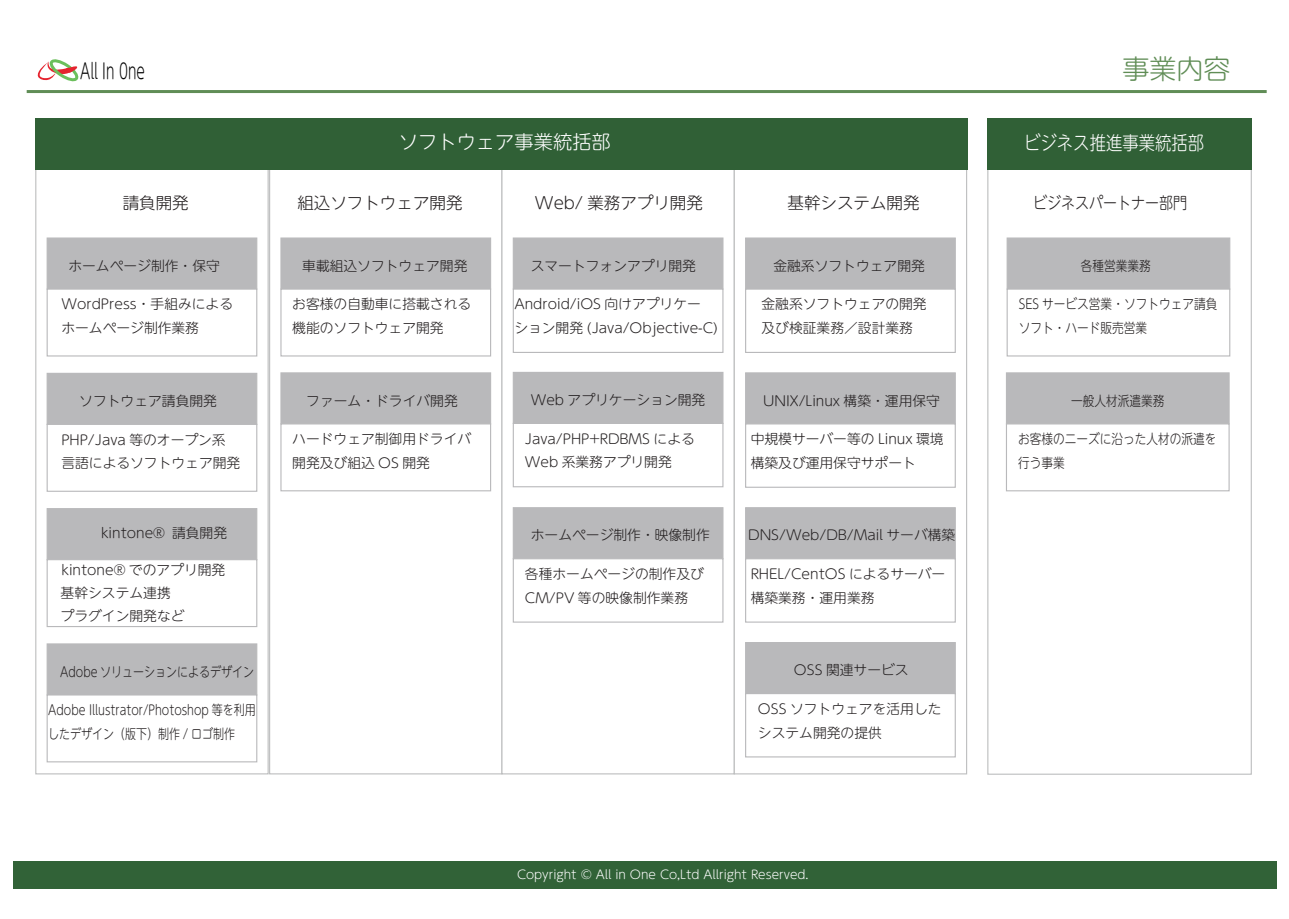
<style>
.page{position:relative;width:1289px;height:919px;background:#fff}
.page>*{position:absolute;margin:0;border:0;box-sizing:border-box;transform-origin:0 0}
.t1{font:300 27px "UD Shin M Go Pr 6 N";color:#608d56}
.t2{font:300 21px "UD Shin M Go Pr 6 N";color:#030303;scale:.65 1}
.t3{font:300 18.9px "UD Shin M Go Pr 6 N";color:#fff}
.t4{font:300 18.9px "UD Shin M Go Pr 6 N";color:#fff;scale:.86 1}
.t5{font:300 16.2px "UD Shin M Go Pr 6 N";color:#231f20}
.t6{font:300 16.2px "UD Shin M Go Pr 6 N";color:#231f20;scale:.86 1}
.t7{font:300 13.5px/23.7px "UD Shin M Go Pr 6 N";color:#231f20}
.t8{font:300 13.5px/23.7px "UD Shin M Go Pr 6 N";color:#231f20;scale:.81 1}
.t9{font:300 13.5px/23.7px "UD Shin M Go Pr 6 N";color:#231f20;scale:.86 1}
.t10{font:300 12px "UD Shin M Go Pr 6 N";color:#fff}
.s1{font-family:"UD Shin Go Pr 6 N"}
</style>
<div class="page">
<hr style="left:27px;top:90px;width:1239px;height:3px;background:#608d56">
<div style="left:14px;top:861px;width:1262px;height:27px;background:#316237"></div>
<div style="left:987px;top:162px;width:264px;height:612px;background:#fff;border:1px solid #bdbebf"></div>
<div style="left:269px;top:162px;width:233px;height:612px;background:#fff;border:1px solid #bdbebf"></div>
<div style="left:501px;top:162px;width:233px;height:612px;background:#fff;border:1px solid #bdbebf"></div>
<div style="left:733px;top:162px;width:234px;height:612px;background:#fff;border:1px solid #bdbebf"></div>
<div style="left:986px;top:118px;width:265px;height:52px;background:#306036"></div>
<div style="left:280px;top:237px;width:211px;height:52px;background:#b9b9bb;border:1px solid #b9b9bb"></div>
<div style="left:280px;top:288px;width:211px;height:68px;background:#fff;border:1px solid #b9b9bb"></div>
<div style="left:512px;top:237px;width:211px;height:52px;background:#b9b9bb;border:1px solid #b9b9bb"></div>
<div style="left:512px;top:288px;width:211px;height:65px;background:#fff;border:1px solid #b9b9bb"></div>
<div style="left:745px;top:237px;width:210px;height:52px;background:#b9b9bb;border:1px solid #b9b9bb"></div>
<div style="left:745px;top:288px;width:210px;height:65px;background:#fff;border:1px solid #b9b9bb"></div>
<div style="left:745px;top:372px;width:210px;height:52px;background:#b9b9bb;border:1px solid #b9b9bb"></div>
<div style="left:745px;top:423px;width:210px;height:65px;background:#fff;border:1px solid #b9b9bb"></div>
<div style="left:745px;top:507px;width:210px;height:52px;background:#b9b9bb"></div>
<div style="left:745px;top:558px;width:210px;height:64px;background:#fff;border:1px solid #b9b9bb"></div>
<div style="left:512px;top:372px;width:211px;height:52px;background:#b9b9bb"></div>
<div style="left:512px;top:423px;width:211px;height:64px;background:#fff;border:1px solid #b9b9bb"></div>
<div style="left:512px;top:507px;width:211px;height:52px;background:#b9b9bb"></div>
<div style="left:512px;top:558px;width:211px;height:64px;background:#fff;border:1px solid #b9b9bb"></div>
<div style="left:1005px;top:372px;width:224px;height:52px;background:#b9b9bb;border:1px solid #b9b9bb"></div>
<div style="left:1005px;top:423px;width:224px;height:68px;background:#fff;border:1px solid #b9b9bb"></div>
<div style="left:280px;top:372px;width:211px;height:52px;background:#b9b9bb;border:1px solid #b9b9bb"></div>
<div style="left:280px;top:423px;width:211px;height:68px;background:#fff;border:1px solid #b9b9bb"></div>
<div style="left:745px;top:642px;width:210px;height:52px;background:#b9b9bb"></div>
<div style="left:745px;top:693px;width:210px;height:64px;background:#fff;border:1px solid #b9b9bb"></div>
<div style="left:1006px;top:237px;width:224px;height:52px;background:#b9b9bb;border:1px solid #b9b9bb"></div>
<div style="left:1006px;top:288px;width:224px;height:68px;background:#fff;border:1px solid #b9b9bb"></div>
<div style="left:35px;top:162px;width:234px;height:612px;background:#fff;border:1px solid #bdbebf"></div>
<div style="left:47px;top:237px;width:210px;height:52px;background:#b9b9bb;border:1px solid #b9b9bb"></div>
<div style="left:47px;top:288px;width:210px;height:68px;background:#fff;border:1px solid #b9b9bb"></div>
<div style="left:47px;top:373px;width:210px;height:52px;background:#b9b9bb"></div>
<div style="left:47px;top:424px;width:210px;height:68px;background:#fff;border:1px solid #b9b9bb"></div>
<div style="left:47px;top:508px;width:210px;height:52px;background:#b9b9bb"></div>
<div style="left:47px;top:559px;width:210px;height:68px;background:#fff;border:1px solid #b9b9bb"></div>
<div style="left:47px;top:643px;width:210px;height:52px;background:#b9b9bb;border:1px solid #b9b9bb"></div>
<div style="left:47px;top:694px;width:210px;height:68px;background:#fff;border:1px solid #b9b9bb"></div>
<svg style="left:37px;top:59px;width:42px;height:23px"></svg>
<div style="left:35px;top:118px;width:932px;height:52px;background:#306036"></div>
<h2 class="t2" style="left:80px;top:54px;width:101px">All In 0ne</h2>
<p class="t5" style="left:123px;top:190px;width:68px">請負開発</p>
<p class="t7" style="left:68px;top:253px;width:153px">ホームページ制作・保守</p>
<p class="t7" style="left:61px;top:291px;width:173px">WordPress・手組みによるホームページ制作業務</p>
<p class="t7" style="left:79px;top:388px;width:139px">ソフトウェア請負開発</p>
<p class="t7" style="left:61px;top:427px;width:180px">PHP/Java 等のオープン系言語によるソフトウェア開発</p>
<p class="t7" style="left:101px;top:520px;width:127px">kintone<span class="s1">®</span> 請負開発</p>
<p class="t7" style="left:61px;top:557px;width:165px">kintone<span class="s1">®</span> でのアプリ開発</p>
<p class="t7" style="left:61px;top:580px;width:125px">基幹システム連携プラグイン開発など</p>
<p class="t8" style="left:60px;top:659px;width:241px">Adobe ソリューションによるデザイン</p>
<p class="t8" style="left:48px;top:697px;width:257px">Adobe Illustrator/Photoshop 等を利用したデザイン（版下）制作 / ロゴ制作</p>
<h1 class="t1" style="left:1122px;top:47px;width:109px">事業内容</h1>
<h3 class="t3" style="left:399px;top:127px;width:213px">ソフトウェア事業統括部</h3>
<h3 class="t4" style="left:1024px;top:127px;width:210px">ビジネス推進事業統括部</h3>
<p class="t5" style="left:297px;top:190px;width:167px">組込ソフトウェア開発</p>
<p class="t7" style="left:302px;top:253px;width:167px">車載組込ソフトウェア開発</p>
<p class="t7" style="left:292px;top:291px;width:180px">お客様の自動車に搭載される機能のソフトウェア開発</p>
<p class="t7" style="left:306px;top:388px;width:153px">ファーム・ドライバ開発</p>
<p class="t7" style="left:292px;top:426px;width:180px">ハードウェア制御用ドライバ開発及び組込 OS 開発</p>
<p class="t5" style="left:535px;top:190px;width:170px">Web/ 業務アプリ開発</p>
<p class="t7" style="left:531px;top:253px;width:167px">スマートフォンアプリ開発</p>
<p class="t7" style="left:514px;top:291px;width:205px">Android/iOS 向けアプリケー<br>ション開発 (Java/Objective-C)</p>
<p class="t7" style="left:531px;top:387px;width:176px">Web アプリケーション開発</p>
<p class="t7" style="left:525px;top:426px;width:171px">Java/PHP+RDBMS による<br>Web 系業務アプリ開発</p>
<p class="t7" style="left:531px;top:522px;width:180px">ホームページ制作・映像制作</p>
<p class="t7" style="left:525px;top:561px;width:180px">各種ホームページの制作及び<br>CM/PV 等の映像制作業務</p>
<p class="t5" style="left:787px;top:190px;width:134px">基幹システム開発</p>
<p class="t7" style="left:773px;top:253px;width:153px">金融系ソフトウェア開発</p>
<p class="t7" style="left:761px;top:291px;width:167px">金融系ソフトウェアの開発及び検証業務／設計業務</p>
<p class="t7" style="left:763px;top:388px;width:178px">UNIX/Linux 構築・運用保守</p>
<p class="t7" style="left:750px;top:426px;width:194px">中規模サーバー等の Linux 環境構築及び運用保守サポート</p>
<p class="t7" style="left:748px;top:522px;width:208px">DNS/Web/DB/Mail サーバ構築</p>
<p class="t7" style="left:750px;top:561px;width:196px">RHEL/CentOS によるサーバー構築業務・運用業務</p>
<p class="t7" style="left:794px;top:657px;width:116px">OSS 関連サービス</p>
<p class="t7" style="left:758px;top:696px;width:185px">OSS ソフトウェアを活用したシステム開発の提供</p>
<p class="t6" style="left:1033px;top:189px;width:181px">ビジネスパートナー部門</p>
<p class="t9" style="left:1080px;top:253px;width:83px">各種営業業務</p>
<p class="t9" style="left:1018px;top:291px;width:232px">SES サービス営業・ソフトウェア請負ソフト・ハード販売営業</p>
<p class="t9" style="left:1071px;top:388px;width:110px">一般人材派遣業務</p>
<p class="t9" style="left:1018px;top:426px;width:232px">お客様のニーズに沿った人材の派遣を行う事業</p>
<p class="t10" style="left:517px;top:864px;width:293px">Copyright © All in One Co,Ltd Allright Reserved.</p>
</div>
